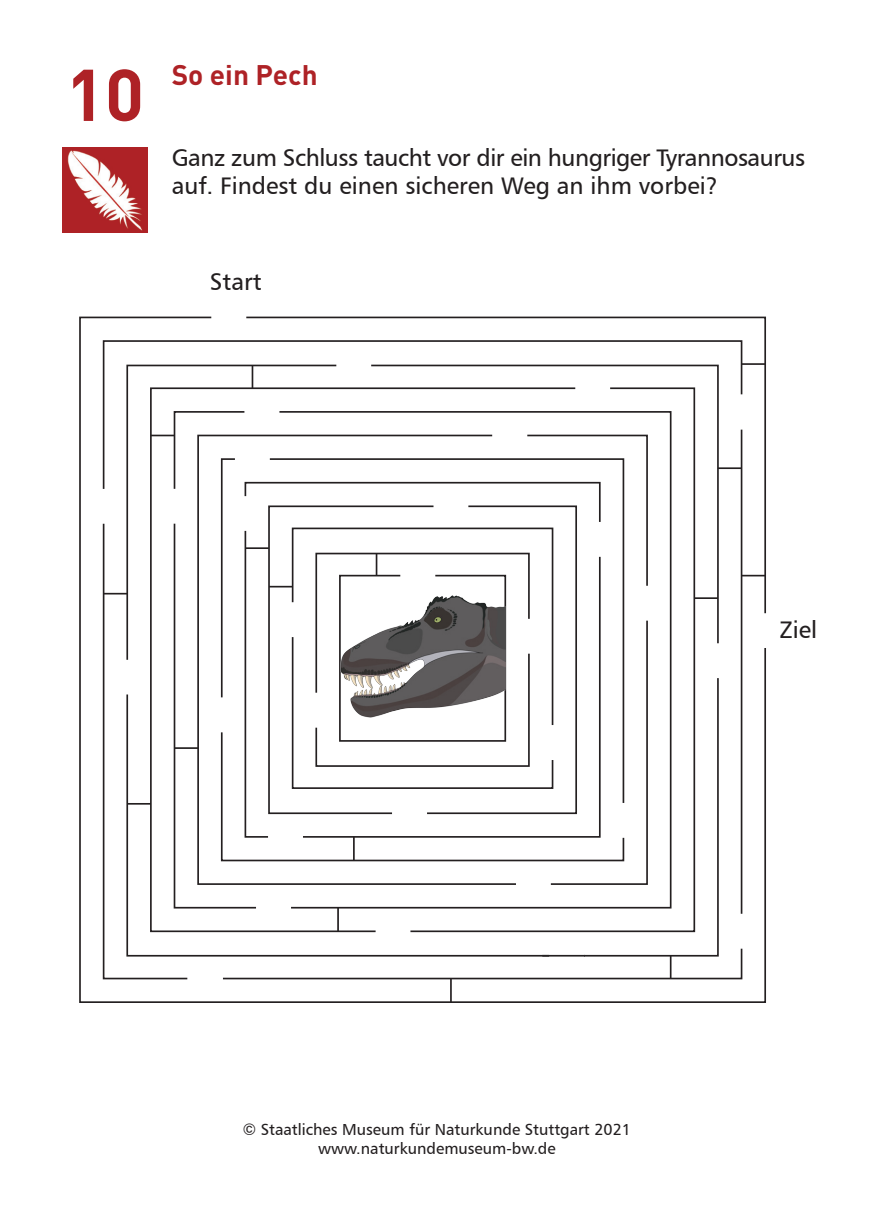
<style>
.page{position:relative;width:874px;height:1225px;background:#fff}
.page>*{position:absolute;margin:0;border:0;box-sizing:border-box;transform-origin:0 0}
.t1{font:700 72px "DIN";color:#ae2226}
.t2{font:700 28px "DIN";color:#ae2226}
.t3{font:24px/28px "Humanist 777 BT Roman B";letter-spacing:-.02em;color:#231f20}
.t4{font:16px "Humanist 777 BT Roman B";color:#231f20}
</style>
<div class="page">
<img style="left:62px;top:147px;width:85px;height:85px">
<svg style="left:79px;top:316px;width:687px;height:687px"></svg>
<svg style="left:244px;top:316px;width:522px;height:299px"></svg>
<svg style="left:102px;top:339px;width:640px;height:71px"></svg>
<svg style="left:125px;top:364px;width:213px;height:46px"></svg>
<svg style="left:369px;top:364px;width:350px;height:46px"></svg>
<svg style="left:149px;top:386px;width:259px;height:24px"></svg>
<svg style="left:408px;top:386px;width:287px;height:24px"></svg>
<hr style="left:251px;top:365px;width:2px;height:23px;background:#231f20">
<svg style="left:102px;top:410px;width:662px;height:592px"></svg>
<hr style="left:741px;top:363px;width:23px;height:2px;background:#231f20">
<hr style="left:542px;top:955px;width:42px;height:1px;background:#231f20">
<img style="left:330px;top:584px;width:175px;height:139px">
<p class="t1" style="left:66px;top:47px;width:80px">10</p>
<p class="t2" style="left:171px;top:56px;width:147px">So ein Pech</p>
<p class="t3" style="left:171px;top:143px;width:634px">Ganz zum Schluss taucht vor dir ein hungriger Tyrannosaurus auf. Findest du einen sicheren Weg an ihm vorbei?</p>
<p class="t3" style="left:210px;top:268px;width:53px">Start</p>
<p class="t3" style="left:779px;top:615px;width:39px">Ziel</p>
<p class="t4" style="left:243px;top:1119px;width:389px">© Staatliches Museum für Naturkunde Stuttgart 2021</p>
<p class="t4" style="left:318px;top:1138px;width:239px">www.naturkundemuseum-bw.de</p>
</div>
